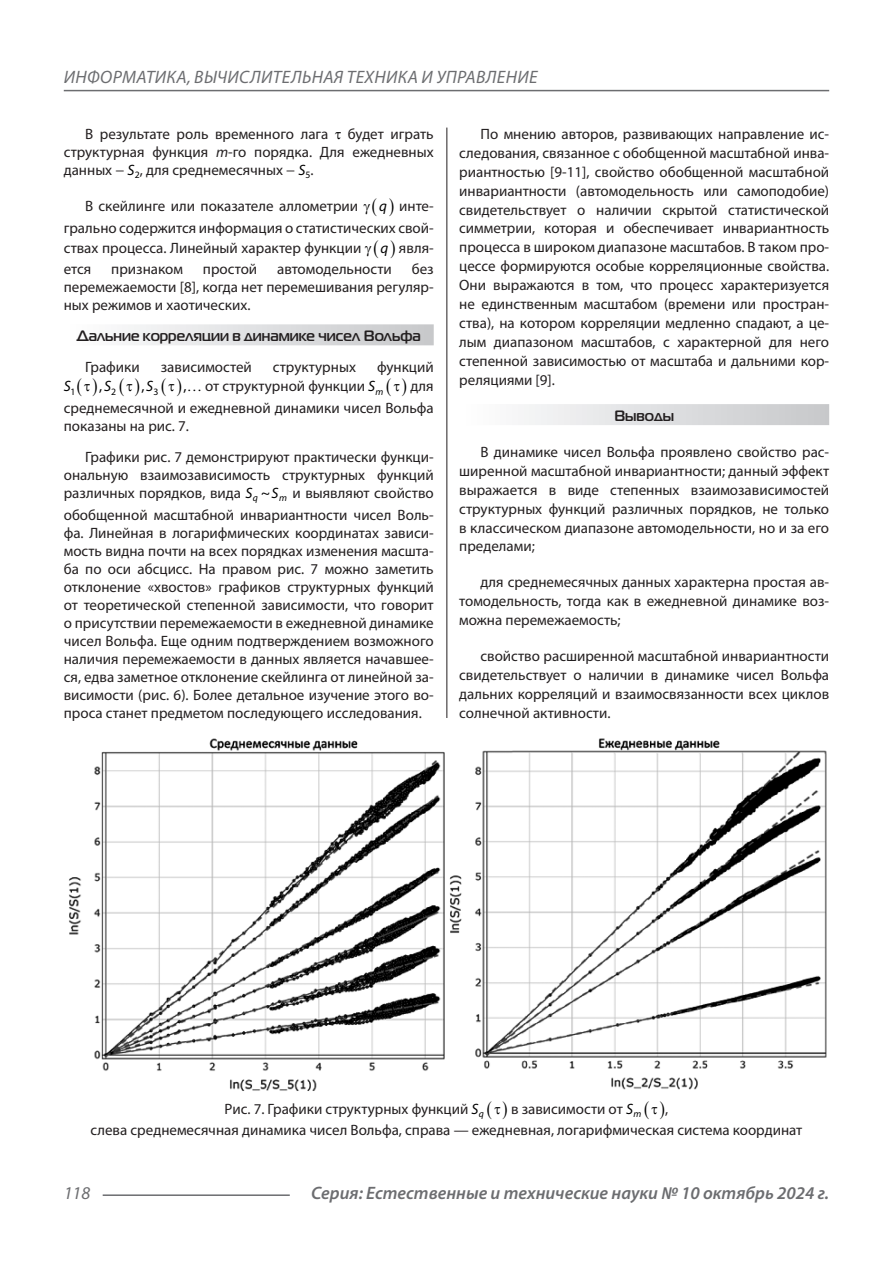
<style>
.page{position:relative;width:893px;height:1263px;background:#fff}
.page>*{position:absolute;margin:0;border:0;box-sizing:border-box;transform-origin:0 0}
.t1{font:italic 600 18px "Myriad Pro";color:#6c6d70}
.t2{font:italic 18px "Myriad Pro";letter-spacing:.02em;color:#6c6d70}
.Статья_текст{font:15px/18.9px "Myriad Pro";color:#231f20;text-align:justify}
.Статья_подзаголовок{font:700 15px "Magistral C";color:#231f20}
.t3{font:15px "Myriad Pro";color:#000}
.t4{font:italic 15px "Myriad Pro";color:#000}
.t5{font:9.75px "Myriad Pro";color:#000}
.t6{font:italic 9.75px "Myriad Pro";color:#000}
.s1{color:#000}
.s2{font-style:italic}
.s3{font-style:italic;color:#000}
</style>
<div class="page">
<hr style="left:446px;top:128px;width:1px;height:1007px;background:#231f20">
<hr style="left:103px;top:1194px;width:187px;height:2px;background:#6c6d70">
<hr style="left:64px;top:90px;width:765px;height:1px;background:#6c6d70">
<div style="left:64px;top:324px;width:370px;height:21px;background:linear-gradient(to right,#fefeff,#c6c8ca)"></div>
<div style="left:459px;top:404px;width:370px;height:21px;background:linear-gradient(to right,#fefeff,#c6c8ca)"></div>
<div style="left:64px;top:735px;width:765px;height:400px;background:#fff"></div>
<img style="left:69px;top:738px;width:758px;height:353px">
<div style="left:441px;top:718px;width:11px;height:17px;background:#fff"></div>
<p class="t2" style="left:64px;top:66px;width:475px">ИНФОРМАТИКА, ВЫЧИСЛИТЕЛЬНАЯ ТЕХНИКА И УПРАВЛЕНИЕ</p>
<p class="Статья_текст" style="left:64px;top:125px;width:371px;line-height:18px;text-indent:21px">В результате роль временного лага <span class="s1">▼</span> будет играть структурная функция <span class="s2">m</span>-го порядка. Для ежедневных данных − <span class="s3">S</span><sub>2</sub>, для среднемесячных − <span class="s3">S</span><sub>5</sub>.</p>
<p class="Статья_текст" style="left:85px;top:197px;width:275px">В скейлинге или показателе аллометрии</p>
<p class="t4" style="left:379px;top:197px;width:9px">q</p>
<p class="Статья_текст" style="left:64px;top:195px;width:371px;line-height:21.8px;text-align:right">инте-<br>грально содержится информация о статистических свой-</p>
<p class="Статья_текст" style="left:64px;top:238px;width:299px">ствах процесса. Линейный характер функции</p>
<p class="t4" style="left:381px;top:238px;width:9px">q</p>
<p class="Статья_текст" style="left:399px;top:238px;width:36px">явля-</p>
<p class="Статья_текст" style="left:64px;top:260px;width:29px">ется</p>
<p class="Статья_текст" style="left:111px;top:260px;width:73px">признаком</p>
<p class="Статья_текст" style="left:203px;top:260px;width:56px">простой</p>
<p class="Статья_текст" style="left:277px;top:260px;width:116px">автомодельности</p>
<p class="Статья_текст" style="left:64px;top:260px;width:371px;line-height:18px;text-indent:348px">без перемежаемости [8], когда нет перемешивания регуляр&shy;ных режимов и хаотических.</p>
<p class="Статья_подзаголовок" style="left:77px;top:327px;width:345px">Дальние корреляции в динамике чисел Вольфа</p>
<p class="Статья_текст" style="left:85px;top:357px;width:56px">Графики</p>
<p class="Статья_текст" style="left:161px;top:357px;width:93px">зависимостей</p>
<p class="Статья_текст" style="left:273px;top:357px;width:84px">структурных</p>
<p class="Статья_текст" style="left:377px;top:357px;width:58px">функций</p>
<p class="t4" style="left:64px;top:377px;width:8px">S</p>
<p class="t3" style="left:99px;top:377px;width:13px">,<span class="s2">S</span></p>
<p class="t5" style="left:70px;top:385px;width:7px">1</p>
<p class="t5" style="left:111px;top:385px;width:7px">2</p>
<p class="t3" style="left:141px;top:377px;width:47px">,<span class="s2">S</span><sub>3</sub> ▼ ,</p>
<p class="Статья_текст" style="left:205px;top:377px;width:196px">от структурной функции <span class="s3">S</span><sub>m</sub> <span class="s1">▼</span></p>
<p class="Статья_текст" style="left:64px;top:375px;width:371px;line-height:21.8px;text-align:right">для<br>среднемесячной и ежедневной динамики чисел Вольфа</p>
<p class="Статья_текст" style="left:64px;top:416px;width:127px">показаны на рис. 7.</p>
<p class="Статья_текст" style="left:64px;top:448px;width:371px;line-height:18px;text-indent:21px">Графики рис. 7 демонстрируют практически функци&shy;ональную взаимозависимость структурных функций различных порядков, вида <span class="s3">S</span></p>
<p class="t3" style="left:261px;top:484px;width:19px">~<span class="s2">S</span></p>
<p class="Статья_текст" style="left:64px;top:482px;width:371px;line-height:21.8px;text-align:right">и выявляют свойство<br>обобщенной масштабной инвариантности чисел Воль-</p>
<p class="Статья_текст" style="left:64px;top:523px;width:371px;line-height:18px">фа. Линейная в логарифмических координатах зависи&shy;мость видна почти на всех порядках изменения масшта&shy;ба по оси абсцисс. На правом рис. 7 можно заметить отклонение «хвостов» графиков структурных функций от теоретической степенной зависимости, что говорит о присутствии перемежаемости в ежедневной динамике чисел Вольфа. Еще одним подтверждением возможного наличия перемежаемости в данных является начавшее&shy;ся, едва заметное отклонение скейлинга от линейной за&shy;висимости (рис. 6). Более детальное изучение этого во&shy;проса станет предметом последующего исследования.</p>
<p class="t6" style="left:253px;top:492px;width:7px">q</p>
<p class="t6" style="left:279px;top:492px;width:9px">m</p>
<p class="Статья_текст" style="left:459px;top:124px;width:371px;text-indent:21px">По мнению авторов, развивающих направление ис&shy;следования, связанное с обобщенной масштабной инва&shy;риантностью [9-11], свойство обобщенной масштабной инвариантности (автомодельность или самоподобие) свидетельствует о наличии скрытой статистической симметрии, которая и обеспечивает инвариантность процесса в широком диапазоне масштабов. В таком про&shy;цессе формируются особые корреляционные свойства.<br>Они выражаются в том, что процесс характеризуется не единственным масштабом (времени или простран&shy;ства), на котором корреляции медленно спадают, а це&shy;лым диапазоном масштабов, с характерной для него степенной зависимостью от масштаба и дальними кор&shy;реляциями [9].</p>
<p class="Статья_подзаголовок" style="left:614px;top:407px;width:61px">Выводы</p>
<p class="Статья_текст" style="left:459px;top:442px;width:371px;text-indent:21px">В динамике чисел Вольфа проявлено свойство рас&shy;ширенной масштабной инвариантности; данный эффект выражается в виде степенных взаимозависимостей структурных функций различных порядков, не только в классическом диапазоне автомодельности, но и за его пределами;</p>
<p class="Статья_текст" style="left:459px;top:573px;width:371px;text-indent:21px">для среднемесячных данных характерна простая ав&shy;томодельность, тогда как в ежедневной динамике воз&shy;можна перемежаемость;</p>
<p class="Статья_текст" style="left:459px;top:646px;width:371px;text-indent:21px">свойство расширенной масштабной инвариантности свидетельствует о наличии в динамике чисел Вольфа дальних корреляций и взаимосвязанности всех циклов солнечной активности.</p>
<p class="Статья_текст" style="left:225px;top:1099px;width:278px">Рис. 7. Графики структурных функций <span class="s3">S</span><sub>q</sub> <span class="s1">▼</span></p>
<p class="Статья_текст" style="left:511px;top:1099px;width:149px">в зависимости от <span class="s3">S</span><sub>m</sub> <span class="s1">▼</span></p>
<p class="Статья_текст" style="left:90px;top:1097px;width:713px;line-height:21.8px;text-indent:575px">,<br>слева среднемесячная динамика чисел Вольфа, справа — ежедневная, логарифмическая система координат</p>
<p class="t2" style="left:64px;top:1182px;width:28px">118</p>
<p class="t1" style="left:311px;top:1182px;width:520px">Серия: Естественные и технические науки № 10 октябрь 2024 г.</p>
</div>
